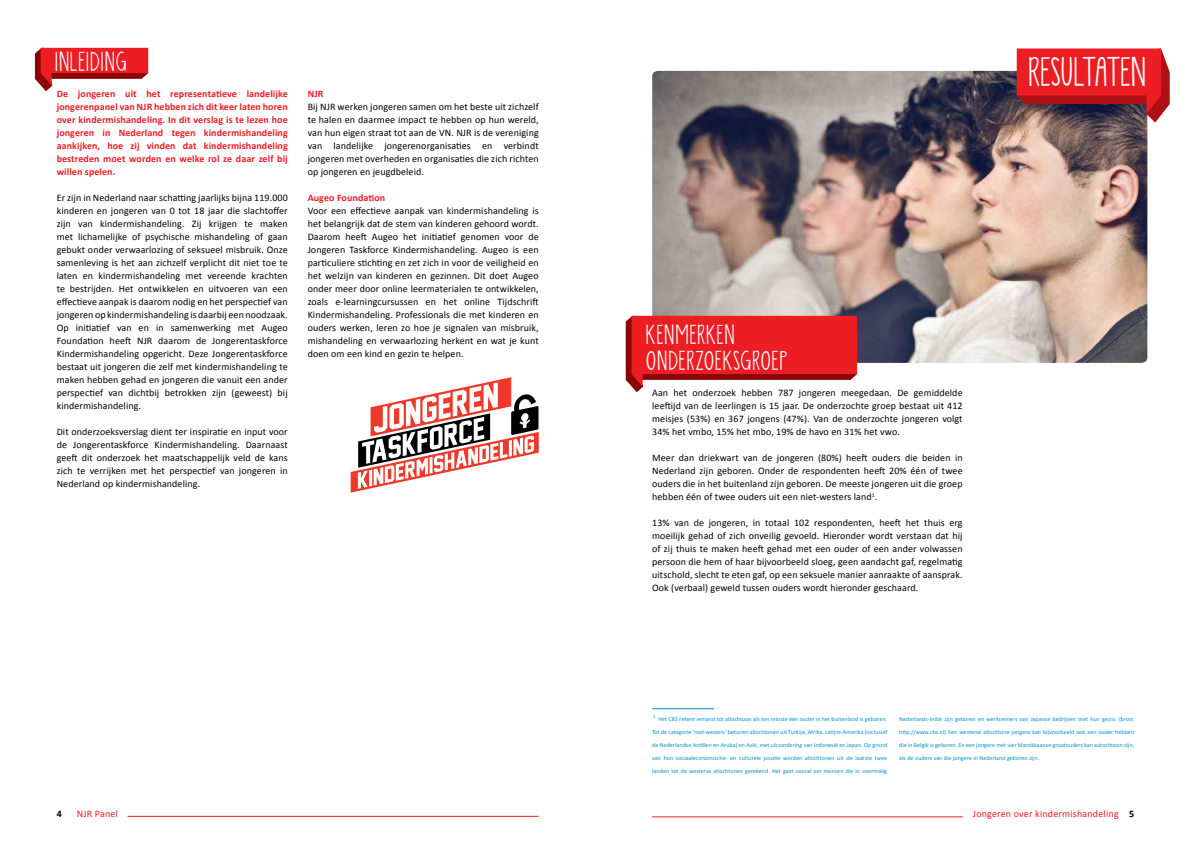
<style>
.page{position:relative;width:1191px;height:842px;background:#fff}
.page>*{position:absolute;margin:0;border:0;box-sizing:border-box;transform-origin:0 0}
.t1{font:33px "KG Skinny Latte";letter-spacing:-.015em;color:#fff}
.t2{font:22px/26px "KG Skinny Latte";letter-spacing:.035em;color:#fff}
.t3{font:10px/13px "Calibri";letter-spacing:.01em;color:#000;text-align:justify}
.t4{font:700 10px/13px "Calibri";letter-spacing:.01em;color:#ed1d24;text-align:justify}
.t5{font:10px "Calibri";letter-spacing:.02em;color:#ed1d24}
.t6{font:700 10px "Calibri";color:#000}
.t7{font:6px/13px "Calibri";letter-spacing:.01em;color:#008fd5;text-align:justify}
.s1{font-weight:700;color:#000}
</style>
<div class="page">
<hr style="left:128px;top:816px;width:411px;height:1px;background:#ed1d24">
<hr style="left:652px;top:816px;width:310px;height:1px;background:#ed1d24">
<svg style="left:35px;top:48px;width:113px;height:43px"></svg>
<img style="left:652px;top:71px;width:495px;height:292px">
<svg style="left:626px;top:316px;width:231px;height:76px"></svg>
<hr style="left:652px;top:708px;width:62px;height:1px;background:#008fd5">
<svg style="left:1016px;top:49px;width:153px;height:74px;background:#bf2830"></svg>
<svg style="left:351px;top:377px;width:188px;height:116px"></svg>
<h2 class="t2" style="left:55px;top:49px;width:73px">INLEIDING</h2>
<p class="t4" style="left:57px;top:87px;width:233px">De jongeren uit het representatieve landelijke jongerenpanel van NJR hebben zich dit keer laten horen over kindermishandeling. In dit verslag is te lezen hoe jongeren in Nederland tegen kindermishandeling aankijken, hoe zij vinden dat kindermishandeling bestreden moet worden en welke rol ze daar zelf bij willen spelen.</p>
<p class="t3" style="left:57px;top:191px;width:233px">Er zijn in Nederland naar schatting jaarlijks bijna 119.000 kinderen en jongeren van 0 tot 18 jaar die slachtoffer zijn van kindermishandeling. Zij krijgen te maken met lichamelijke of psychische mishandeling of gaan gebukt onder verwaarlozing of seksueel misbruik. Onze samenleving is het aan zichzelf verplicht dit niet toe te laten en kindermishandeling met vereende krachten te bestrijden. Het ontwikkelen en uitvoeren van een effectieve aanpak is daarom nodig en het perspectief van jongeren op kindermishandeling is daarbij een noodzaak.<br>Op initiatief van en in samenwerking met Augeo Foundation heeft NJR daarom de Jongerentaskforce Kindermishandeling opgericht. Deze Jongerentaskforce bestaat uit jongeren die zelf met kindermishandeling te maken hebben gehad en jongeren die vanuit een ander perspectief van dichtbij betrokken zijn (geweest) bij kindermishandeling.</p>
<p class="t3" style="left:57px;top:425px;width:232px">Dit onderzoeksverslag dient ter inspiratie en input voor de Jongerentaskforce Kindermishandeling. Daarnaast geeft dit onderzoek het maatschappelijk veld de kans zich te verrijken met het perspectief van jongeren in Nederland op kindermishandeling.</p>
<p class="t4" style="left:308px;top:87px;width:17px">NJR</p>
<p class="t3" style="left:308px;top:100px;width:232px">Bij NJR werken jongeren samen om het beste uit zichzelf te halen en daarmee impact te hebben op hun wereld, van hun eigen straat tot aan de VN. NJR is de vereniging van landelijke jongerenorganisaties en verbindt jongeren met overheden en organisaties die zich richten op jongeren en jeugdbeleid.</p>
<p class="t4" style="left:308px;top:191px;width:79px">Augeo Foundation</p>
<p class="t3" style="left:308px;top:204px;width:233px">Voor een effectieve aanpak van kindermishandeling is het belangrijk dat de stem van kinderen gehoord wordt.<br>Daarom heeft Augeo het initiatief genomen voor de Jongeren Taskforce Kindermishandeling. Augeo is een particuliere stichting en zet zich in voor de veiligheid en het welzijn van kinderen en gezinnen. Dit doet Augeo onder meer door online leermaterialen te ontwikkelen, zoals e-learningcursussen en het online Tijdschrift Kindermishandeling. Professionals die met kinderen en ouders werken, leren zo hoe je signalen van misbruik, mishandeling en verwaarlozing herkent en wat je kunt doen om een kind en gezin te helpen.</p>
<h1 class="t1" style="left:1028px;top:50px;width:119px">RESULTATEN</h1>
<h2 class="t2" style="left:646px;top:321px;width:142px">KENMERKEN<br>ONDERZOEKSGROEP</h2>
<p class="t3" style="left:652px;top:386px;width:312px">Aan het onderzoek hebben 787 jongeren meegedaan. De gemiddelde leeftijd van de leerlingen is 15 jaar. De onderzochte groep bestaat uit 412 meisjes (53%) en 367 jongens (47%). Van de onderzochte jongeren volgt 34% het vmbo, 15% het mbo, 19% de havo en 31% het vwo.</p>
<p class="t3" style="left:652px;top:451px;width:312px">Meer dan driekwart van de jongeren (80%) heeft ouders die beiden in Nederland zijn geboren. Onder de respondenten heeft 20% één of twee ouders die in het buitenland zijn geboren. De meeste jongeren uit die groep hebben één of twee ouders uit een niet-westers land<sup>1</sup>.</p>
<p class="t3" style="left:652px;top:516px;width:312px">13% van de jongeren, in totaal 102 respondenten, heeft het thuis erg moeilijk gehad of zich onveilig gevoeld. Hieronder wordt verstaan dat hij of zij thuis te maken heeft gehad met een ouder of een ander volwassen persoon die hem of haar bijvoorbeeld sloeg, geen aandacht gaf, regelmatig uitschold, slecht te eten gaf, op een seksuele manier aanraakte of aansprak.<br>Ook (verbaal) geweld tussen ouders wordt hieronder geschaard.</p>
<p class="t7" style="left:652px;top:712px;width:236px"><sup>1</sup> Het CBS rekent iemand tot allochtoon als ten minste één ouder in het buitenland is geboren.<br>Tot de categorie ‘niet-westers’ behoren allochtonen uit Turkije, Afrika, Latijns-Amerika (inclusief de Nederlandse Antillen en Aruba) en Azië, met uitzondering van Indonesië en Japan. Op grond van hun sociaaleconomische- en culturele positie worden allochtonen uit de laatste twee landen tot de westerse allochtonen gerekend. Het gaat vooral om mensen die in voormalig</p>
<p class="t7" style="left:899px;top:712px;width:236px">Nederlands-Indië zijn geboren en werknemers van Japanse bedrijven met hun gezin. (bron: http://www.cbs.nl) Een westerse allochtone jongere kan bijvoorbeeld ook een ouder hebben die in België is geboren. En een jongere met vier Marokkaanse grootouders kan autochtoon zijn, als de ouders van die jongere in Nederland geboren zijn.</p>
<p class="t6" style="left:57px;top:808px;width:7px">4</p>
<p class="t5" style="left:77px;top:808px;width:43px">NJR Panel</p>
<p class="t5" style="left:973px;top:808px;width:163px">Jongeren over kindermishandeling <span class="s1">5</span></p>
</div>
